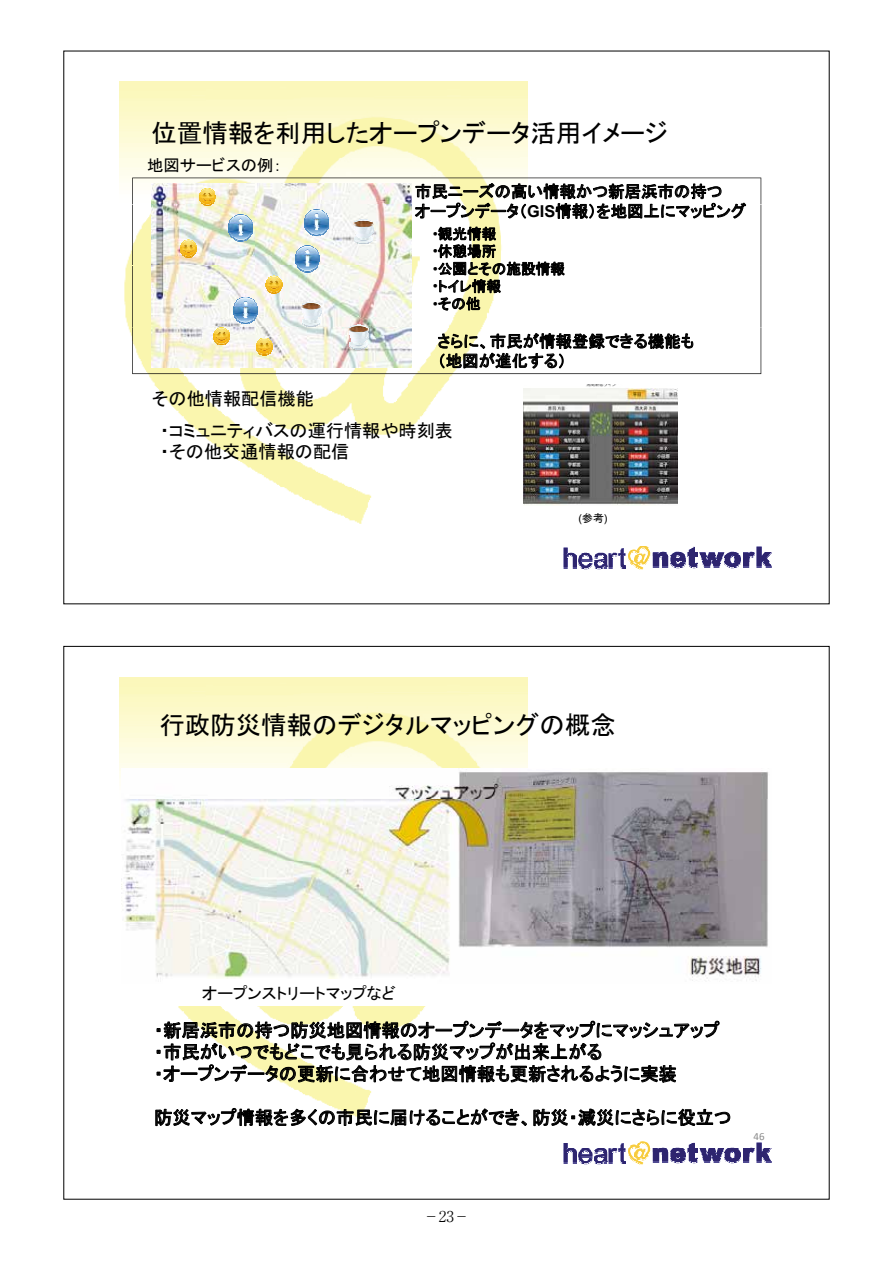
<style>
.page{position:relative;width:893px;height:1263px;background:#fff}
.page>*{position:absolute;margin:0;border:0;box-sizing:border-box;transform-origin:0 0}
.t1{font:25.5px "MS P Gothic";color:#000}
.t2{font:18.15px/21.8px "MS P Gothic";letter-spacing:.005em;color:#000}
.t3{font:16.35px/19.6px "MS P Gothic";letter-spacing:.005em;color:#000}
.t4{font:300 15px "Ryumin Pr 5";color:#000}
.t5{font:14.55px "MS P Gothic";letter-spacing:.005em;color:#000}
.t6{font:10.95px "Arial";color:#000}
.t7{font:10.95px "Calibri";color:#898989}
.s1{font-family:"Arial";font-weight:700}
.s2{font-family:"Arial"}
.s3{font-family:"MS P Gothic"}
</style>
<div class="page">
<svg style="left:119px;top:738px;width:409px;height:52px;fill:#fefce3"></svg>
<img style="left:122px;top:768px;width:646px;height:32px">
<img style="left:121px;top:800px;width:647px;height:61px">
<svg style="left:121px;top:861px;width:647px;height:62px"></svg>
<svg style="left:125px;top:923px;width:643px;height:59px"></svg>
<div style="left:163px;top:979px;width:273px;height:5px;background:#fff"></div>
<svg style="left:157px;top:1021px;width:562px;height:61px"></svg>
<svg style="left:564px;top:1141px;width:207px;height:24px"></svg>
<svg style="left:155px;top:1108px;width:372px;height:19px"></svg>
<svg style="left:533px;top:1108px;width:197px;height:18px"></svg>
<svg style="left:119px;top:143px;width:643px;height:62px"></svg>
<hr style="left:761px;top:205px;width:1px;height:61px;background:#000">
<svg style="left:124px;top:266px;width:8px;height:61px"></svg>
<hr style="left:761px;top:266px;width:1px;height:61px;background:#000">
<svg style="left:128px;top:327px;width:634px;height:62px"></svg>
<img style="left:524px;top:384px;width:154px;height:5px">
<svg style="left:132px;top:178px;width:629px;height:196px"></svg>
<svg style="left:158px;top:389px;width:520px;height:61px"></svg>
<svg style="left:223px;top:450px;width:455px;height:61px"></svg>
<svg style="left:564px;top:546px;width:207px;height:24px"></svg>
<h1 class="t1" style="left:152px;top:120px;width:518px">位置情報を利用したオープンデータ活用イメージ</h1>
<p class="t3" style="left:415px;top:182px;width:309px">市民ニーズの高い情報かつ新居浜市の持つ</p>
<p class="t3" style="left:147px;top:156px;width:136px">地図サービスの例：</p>
<p class="t3" style="left:415px;top:201px;width:333px">オープンデータ（<span class="s1">GIS</span>情報）を地図上にマッピング</p>
<p class="t5" style="left:433px;top:226px;width:65px"><span class="s2">•</span>観光情報</p>
<p class="t5" style="left:433px;top:244px;width:65px"><span class="s2">•</span>休憩場所</p>
<p class="t5" style="left:433px;top:261px;width:134px"><span class="s2">•</span>公園とその施設情報</p>
<p class="t5" style="left:433px;top:279px;width:70px"><span class="s2">•</span>トイレ情報</p>
<p class="t5" style="left:433px;top:296px;width:49px"><span class="s2">•</span>その他</p>
<p class="t3" style="left:437px;top:331px;width:258px">さらに、市民が情報登録できる機能も（地図が進化する）</p>
<p class="t2" style="left:160px;top:383px;width:294px;line-height:31.3px;text-indent:-8px">その他情報配信機能<br>・コミュニティバスの運行情報や時刻表</p>
<p class="t2" style="left:160px;top:441px;width:191px">・その他交通情報の配信</p>
<p class="t6" style="left:578px;top:511px;width:31px">(<span class="s3">参考</span>)</p>
<h1 class="t1" style="left:159px;top:712px;width:458px">行政防災情報のデジタルマッピングの概念</h1>
<p class="t3" style="left:202px;top:983px;width:195px">オープンストリートマップなど</p>
<p class="t2" style="left:154px;top:1019px;width:567px">・新居浜市の持つ防災地図情報のオープンデータをマップにマッシュアップ</p>
<p class="t2" style="left:154px;top:1041px;width:524px">・市民がいつでもどこでも見られる防災マップが出来上がる<br>・オープンデータの更新に合わせて地図情報も更新されるように実装</p>
<p class="t2" style="left:154px;top:1106px;width:579px">防災マップ情報を多くの市民に届けることができ、防災・減災にさらに役立つ</p>
<p class="t7" style="left:754px;top:1130px;width:13px">46</p>
<p class="t4" style="left:424px;top:1204px;width:46px">－23－</p>
</div>
